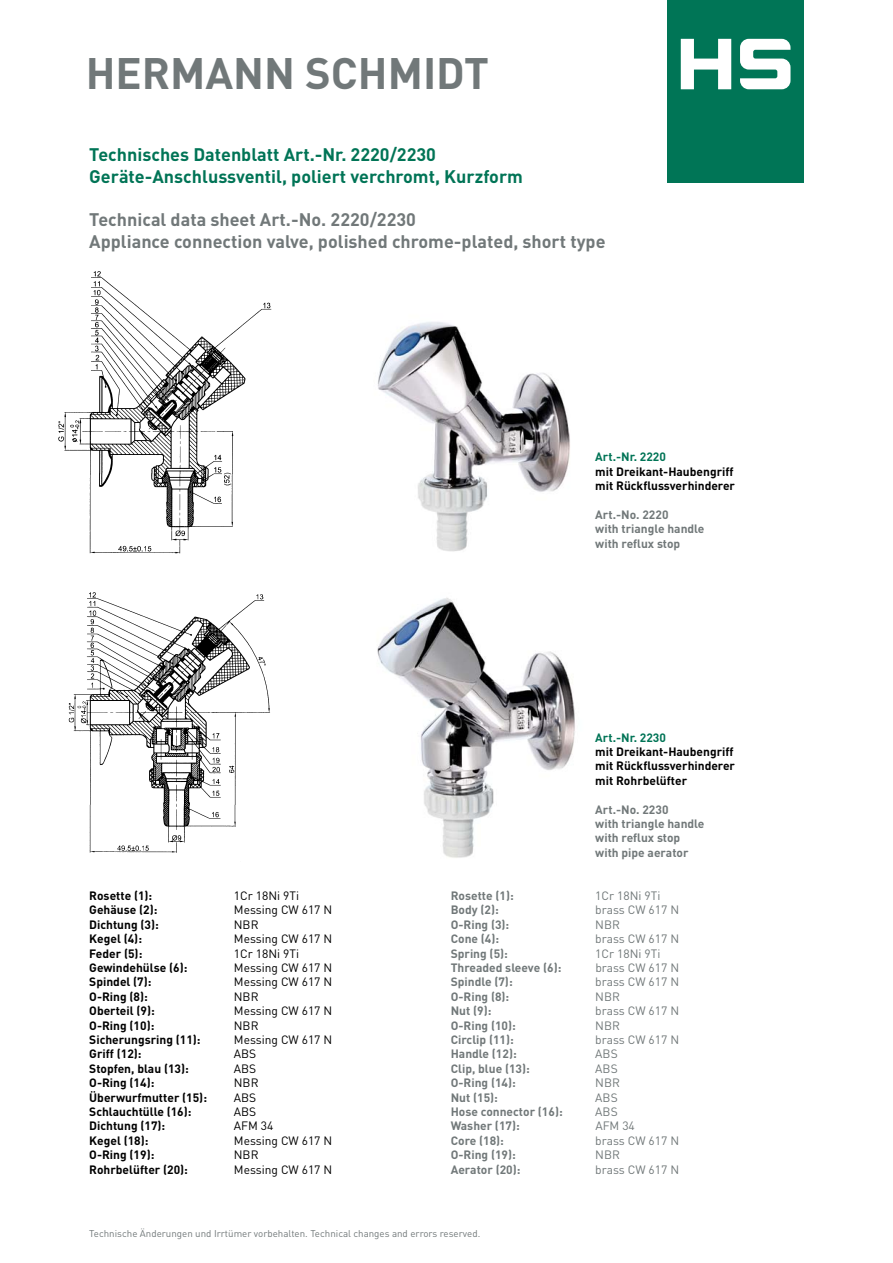
<style>
.page{position:relative;width:893px;height:1263px;background:#fff}
.page>*{position:absolute;margin:0;border:0;box-sizing:border-box;transform-origin:0 0}
.t1{font:700 43.5px "DIN";color:#717879}
.t2{font:700 18px/21.6px "DIN";color:#717879}
.t3{font:700 18px/21.6px "DIN";color:#007456}
.t4{font:700 12px/14.4px "DIN";color:#000;text-align:justify}
.t5{font:700 12px/14.4px "DIN";color:#717879}
.t6{font:12px "DIN";color:#000}
.t7{font:12px "DIN";color:#717879}
.t8{font:700 12px "DIN";color:#007456}
.t9{font:9.75px "DIN";color:#717879}
</style>
<div class="page">
<div style="left:668px;top:0;width:136px;height:183px;background:#007556"></div>
<svg style="left:740px;top:39px;width:50px;height:50px"></svg>
<svg style="left:681px;top:39px;width:50px;height:50px"></svg>
<img style="left:377px;top:322px;width:193px;height:230px">
<img style="left:377px;top:598px;width:198px;height:260px">
<img style="left:58px;top:271px;width:214px;height:283px">
<img style="left:68px;top:592px;width:202px;height:261px">
<h1 class="t1" style="left:86px;top:58px;width:405px">HERMANN SCHMIDT</h1>
<h2 class="t3" style="left:89px;top:146px;width:435px">Technisches Datenblatt Art.-Nr. 2220/2230<br>Geräte-Anschlussventil, poliert verchromt, Kurzform</h2>
<h2 class="t2" style="left:89px;top:211px;width:518px">Technical data sheet Art.-No. 2220/2230<br>Appliance connection valve, polished chrome-plated, short type</h2>
<p class="t8" style="left:595px;top:453px;width:72px">Art.-Nr. 2220</p>
<p class="t4" style="left:595px;top:466px;width:141px">mit Dreikant-Haubengriff mit Rückflussverhinderer</p>
<p class="t5" style="left:595px;top:509px;width:111px">Art.-No. 2220<br>with triangle handle with reflux stop</p>
<p class="t4" style="left:89px;top:890px;width:65px">Rosette (1):</p>
<p class="t6" style="left:234px;top:891px;width:67px">1Cr 18Ni 9Ti</p>
<p class="t4" style="left:89px;top:904px;width:70px">Gehäuse (2):</p>
<p class="t6" style="left:234px;top:906px;width:100px">Messing CW 617 N</p>
<p class="t4" style="left:89px;top:919px;width:71px">Dichtung (3):</p>
<p class="t6" style="left:234px;top:920px;width:26px">NBR</p>
<p class="t4" style="left:89px;top:933px;width:54px">Kegel (4):</p>
<p class="t6" style="left:234px;top:935px;width:100px">Messing CW 617 N</p>
<p class="t4" style="left:89px;top:947px;width:55px">Feder (5):</p>
<p class="t6" style="left:234px;top:949px;width:67px">1Cr 18Ni 9Ti</p>
<p class="t4" style="left:89px;top:962px;width:100px">Gewindehülse (6):</p>
<p class="t6" style="left:234px;top:963px;width:100px">Messing CW 617 N</p>
<p class="t4" style="left:89px;top:976px;width:64px">Spindel (7):</p>
<p class="t6" style="left:234px;top:978px;width:100px">Messing CW 617 N</p>
<p class="t4" style="left:89px;top:991px;width:60px">O-Ring (8):</p>
<p class="t6" style="left:234px;top:992px;width:26px">NBR</p>
<p class="t4" style="left:89px;top:1005px;width:67px">Oberteil (9):</p>
<p class="t6" style="left:234px;top:1007px;width:100px">Messing CW 617 N</p>
<p class="t4" style="left:89px;top:1019px;width:67px">O-Ring (10):</p>
<p class="t6" style="left:234px;top:1021px;width:26px">NBR</p>
<p class="t4" style="left:89px;top:1034px;width:113px">Sicherungsring (11):</p>
<p class="t6" style="left:234px;top:1035px;width:100px">Messing CW 617 N</p>
<p class="t4" style="left:89px;top:1048px;width:54px">Griff (12):</p>
<p class="t6" style="left:234px;top:1050px;width:24px">ABS</p>
<p class="t4" style="left:89px;top:1063px;width:101px">Stopfen, blau (13):</p>
<p class="t6" style="left:234px;top:1064px;width:24px">ABS</p>
<p class="t4" style="left:89px;top:1077px;width:67px">O-Ring (14):</p>
<p class="t6" style="left:234px;top:1079px;width:26px">NBR</p>
<p class="t4" style="left:89px;top:1091px;width:119px">Überwurfmutter (15):</p>
<p class="t6" style="left:234px;top:1093px;width:24px">ABS</p>
<p class="t4" style="left:89px;top:1106px;width:104px">Schlauchtülle (16):</p>
<p class="t6" style="left:234px;top:1107px;width:24px">ABS</p>
<p class="t4" style="left:89px;top:1120px;width:78px">Dichtung (17):</p>
<p class="t6" style="left:234px;top:1122px;width:41px">AFM 34</p>
<p class="t4" style="left:89px;top:1135px;width:61px">Kegel (18):</p>
<p class="t6" style="left:234px;top:1136px;width:100px">Messing CW 617 N</p>
<p class="t4" style="left:89px;top:1149px;width:67px">O-Ring (19):</p>
<p class="t6" style="left:234px;top:1151px;width:26px">NBR</p>
<p class="t4" style="left:89px;top:1163px;width:100px">Rohrbelüfter (20):</p>
<p class="t6" style="left:234px;top:1165px;width:100px">Messing CW 617 N</p>
<p class="t8" style="left:595px;top:733px;width:72px">Art.-Nr. 2230</p>
<p class="t4" style="left:595px;top:746px;width:141px">mit Dreikant-Haubengriff mit Rückflussverhinderer mit Rohrbelüfter</p>
<p class="t5" style="left:595px;top:803px;width:111px">Art.-No. 2230<br>with triangle handle with reflux stop with pipe aerator</p>
<p class="t5" style="left:451px;top:890px;width:65px">Rosette (1):</p>
<p class="t7" style="left:595px;top:891px;width:67px">1Cr 18Ni 9Ti</p>
<p class="t5" style="left:451px;top:904px;width:50px">Body (2):</p>
<p class="t7" style="left:595px;top:906px;width:85px">brass CW 617 N</p>
<p class="t5" style="left:451px;top:919px;width:60px">O-Ring (3):</p>
<p class="t7" style="left:595px;top:920px;width:26px">NBR</p>
<p class="t5" style="left:451px;top:933px;width:50px">Cone (4):</p>
<p class="t7" style="left:595px;top:935px;width:85px">brass CW 617 N</p>
<p class="t5" style="left:451px;top:947px;width:59px">Spring (5):</p>
<p class="t7" style="left:595px;top:949px;width:67px">1Cr 18Ni 9Ti</p>
<p class="t5" style="left:451px;top:962px;width:112px">Threaded sleeve (6):</p>
<p class="t7" style="left:595px;top:963px;width:85px">brass CW 617 N</p>
<p class="t5" style="left:451px;top:976px;width:63px">Spindle (7):</p>
<p class="t7" style="left:595px;top:978px;width:85px">brass CW 617 N</p>
<p class="t5" style="left:451px;top:991px;width:60px">O-Ring (8):</p>
<p class="t7" style="left:595px;top:992px;width:26px">NBR</p>
<p class="t5" style="left:451px;top:1005px;width:42px">Nut (9):</p>
<p class="t7" style="left:595px;top:1007px;width:85px">brass CW 617 N</p>
<p class="t5" style="left:451px;top:1019px;width:67px">O-Ring (10):</p>
<p class="t7" style="left:595px;top:1021px;width:26px">NBR</p>
<p class="t5" style="left:451px;top:1034px;width:65px">Circlip (11):</p>
<p class="t7" style="left:595px;top:1035px;width:85px">brass CW 617 N</p>
<p class="t5" style="left:451px;top:1048px;width:67px">Handle (12):</p>
<p class="t7" style="left:595px;top:1050px;width:24px">ABS</p>
<p class="t5" style="left:451px;top:1063px;width:81px">Clip, blue (13):</p>
<p class="t7" style="left:595px;top:1064px;width:24px">ABS</p>
<p class="t5" style="left:451px;top:1077px;width:67px">O-Ring (14):</p>
<p class="t7" style="left:595px;top:1079px;width:26px">NBR</p>
<p class="t5" style="left:451px;top:1091px;width:49px">Nut (15):</p>
<p class="t7" style="left:595px;top:1093px;width:24px">ABS</p>
<p class="t5" style="left:451px;top:1106px;width:114px">Hose connector (16):</p>
<p class="t7" style="left:595px;top:1107px;width:24px">ABS</p>
<p class="t5" style="left:451px;top:1120px;width:71px">Washer (17):</p>
<p class="t7" style="left:595px;top:1122px;width:41px">AFM 34</p>
<p class="t5" style="left:451px;top:1135px;width:55px">Core (18):</p>
<p class="t7" style="left:595px;top:1136px;width:85px">brass CW 617 N</p>
<p class="t5" style="left:451px;top:1149px;width:67px">O-Ring (19):</p>
<p class="t7" style="left:595px;top:1151px;width:26px">NBR</p>
<p class="t5" style="left:451px;top:1163px;width:71px">Aerator (20):</p>
<p class="t7" style="left:595px;top:1165px;width:85px">brass CW 617 N</p>
<p class="t9" style="left:89px;top:1230px;width:392px">Technische Änderungen und Irrtümer vorbehalten. Technical changes and errors reserved.</p>
</div>
